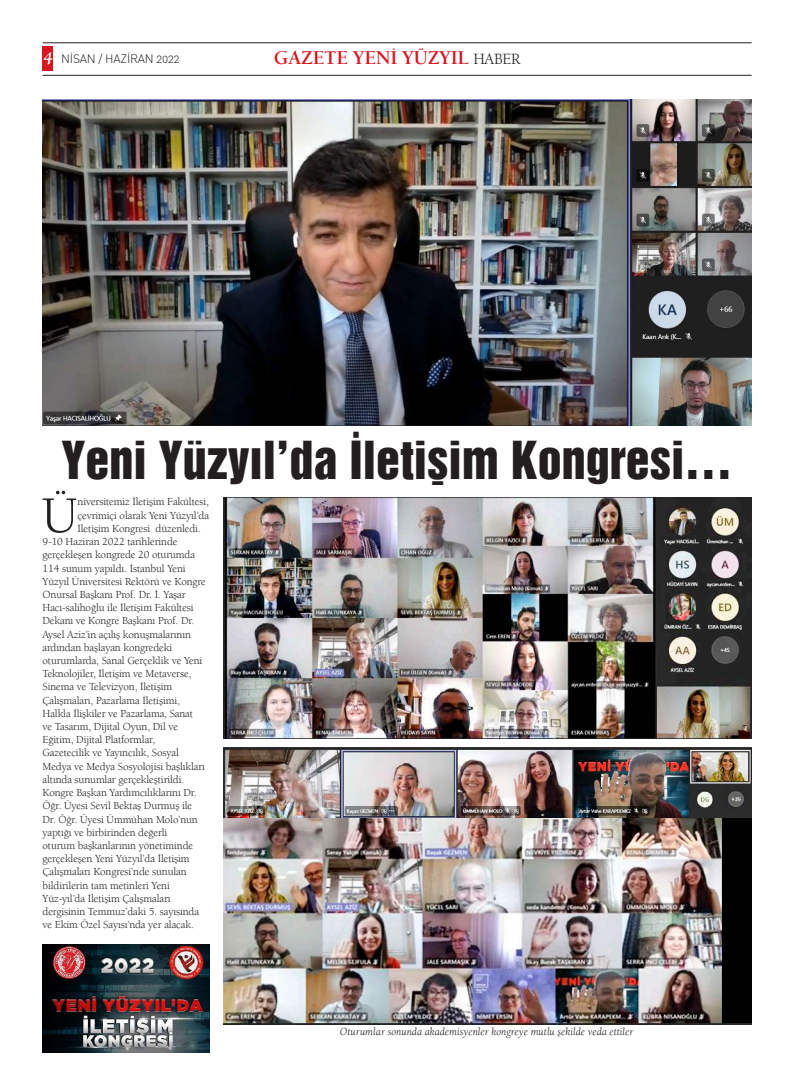
<style>
.page{position:relative;width:794px;height:1078px;background:#fff}
.page>*{position:absolute;margin:0;border:0;box-sizing:border-box;transform-origin:0 0}
.t1{font:52.6px "Berkeley Oldstyle";color:#231f20}
.t2{font:48px "Helvetica Inserat";color:#231f20}
.t3{font:700 20px "Berkeley Oldstyle";letter-spacing:-.02em;color:#d7171f}
.t4{font:12px "DIN Light Alternate";letter-spacing:-.015em;color:#231f20}
.t5{font:11px "Berkeley Oldstyle";letter-spacing:-.01em;color:#231f20}
.t6{font:italic 11px "Berkeley Oldstyle";color:#231f20}
.s1{font-family:"Berkeley Oldstyle";font-weight:700;font-style:italic;font-size:18px;color:#fff}
.s2{font-weight:400;font-size:16px;color:#231f20}
</style>
<div class="page">
<hr style="left:43px;top:43px;width:708px;height:1px;background:#231f20">
<hr style="left:43px;top:75px;width:708px;height:1px;background:#231f20">
<div style="left:43px;top:46px;width:10px;height:25px;background:#d7171f"></div>
<img style="left:43px;top:99px;width:708px;height:326px">
<img style="left:223px;top:497px;width:528px;height:241px">
<img style="left:223px;top:747px;width:528px;height:276px">
<img style="left:43px;top:944px;width:166px;height:107px">
<p class="t4" style="left:43px;top:52px;width:138px"><span class="s1">4</span> NİSAN / HAZİRAN 2022</p>
<h3 class="t3" style="left:274px;top:45px;width:248px">GAZETE YENİ YÜZYIL <span class="s2">HABER</span></h3>
<h2 class="t2" style="left:62px;top:431px;width:672px">Yeni Yüzyıl’da İletişim Kongresi…</h2>
<h1 class="t1" style="left:42px;top:483px;width:38px">Ü</h1>
<p class="t5" style="left:78px;top:495px;width:133px">niversitemiz İletişim Fakültesi,</p>
<p class="t5" style="left:78px;top:508px;width:133px">çevrimiçi olarak Yeni Yüzyıl’da</p>
<p class="t5" style="left:78px;top:521px;width:125px">İletişim Kongresi düzenledi.</p>
<p class="t5" style="left:43px;top:535px;width:136px">9-10 Haziran 2022 tarihlerinde</p>
<p class="t5" style="left:43px;top:548px;width:154px">gerçekleşen kongrede 20 oturumda</p>
<p class="t5" style="left:43px;top:561px;width:145px">114 sunum yapıldı. İstanbul Yeni</p>
<p class="t5" style="left:43px;top:574px;width:165px">Yüzyıl Üniversitesi Rektörü ve Kongre</p>
<p class="t5" style="left:43px;top:587px;width:145px">Onursal Başkanı Prof. Dr. İ. Yaşar</p>
<p class="t5" style="left:43px;top:601px;width:153px">Hacı-salihoğlu ile İletişim Fakültesi</p>
<p class="t5" style="left:43px;top:614px;width:153px">Dekanı ve Kongre Başkanı Prof. Dr.</p>
<p class="t5" style="left:43px;top:627px;width:150px">Aysel Aziz’in açılış konuşmalarının</p>
<p class="t5" style="left:43px;top:640px;width:131px">ardından başlayan kongredeki</p>
<p class="t5" style="left:43px;top:653px;width:161px">oturumlarda, Sanal Gerçeklik ve Yeni</p>
<p class="t5" style="left:43px;top:667px;width:150px">Teknolojiler, İletişim ve Metaverse,</p>
<p class="t5" style="left:43px;top:680px;width:131px">Sinema ve Televizyon, İletişim</p>
<p class="t5" style="left:43px;top:693px;width:139px">Çalışmaları, Pazarlama İletişimi,</p>
<p class="t5" style="left:43px;top:706px;width:152px">Halkla İlişkiler ve Pazarlama, Sanat</p>
<p class="t5" style="left:43px;top:719px;width:137px">ve Tasarım, Dijital Oyun, Dil ve</p>
<p class="t5" style="left:43px;top:733px;width:114px">Eğitim, Dijital Platformlar,</p>
<p class="t5" style="left:43px;top:746px;width:138px">Gazetecilik ve Yayıncılık, Sosyal</p>
<p class="t5" style="left:43px;top:759px;width:164px">Medya ve Medya Sosyolojisi başlıkları</p>
<p class="t5" style="left:43px;top:772px;width:143px">altında sunumlar gerçekleştirildi.</p>
<p class="t5" style="left:43px;top:785px;width:156px">Kongre Başkan Yardımcılıklarını Dr.</p>
<p class="t5" style="left:43px;top:799px;width:151px">Öğr. Üyesi Sevil Bektaş Durmuş ile</p>
<p class="t5" style="left:43px;top:812px;width:157px">Dr. Öğr. Üyesi Ümmühan Molo’nun</p>
<p class="t5" style="left:43px;top:825px;width:126px">yaptığı ve birbirinden değerli</p>
<p class="t5" style="left:43px;top:838px;width:152px">oturum başkanlarının yönetiminde</p>
<p class="t5" style="left:43px;top:851px;width:149px">gerçekleşen Yeni Yüzyıl’da İletişim</p>
<p class="t5" style="left:43px;top:865px;width:146px">Çalışmaları Kongresi’nde sunulan</p>
<p class="t5" style="left:43px;top:878px;width:129px">bildirilerin tam metinleri Yeni</p>
<p class="t5" style="left:43px;top:891px;width:130px">Yüz-yıl’da İletişim Çalışmaları</p>
<p class="t5" style="left:43px;top:904px;width:158px">dergisinin Temmuz’daki 5. sayısında</p>
<p class="t5" style="left:43px;top:917px;width:153px">ve Ekim Özel Sayısı’nda yer alacak.</p>
<p class="t6" style="left:340px;top:1024px;width:295px">Oturumlar sonunda akademisyenler kongreye mutlu şekilde veda ettiler</p>
</div>
